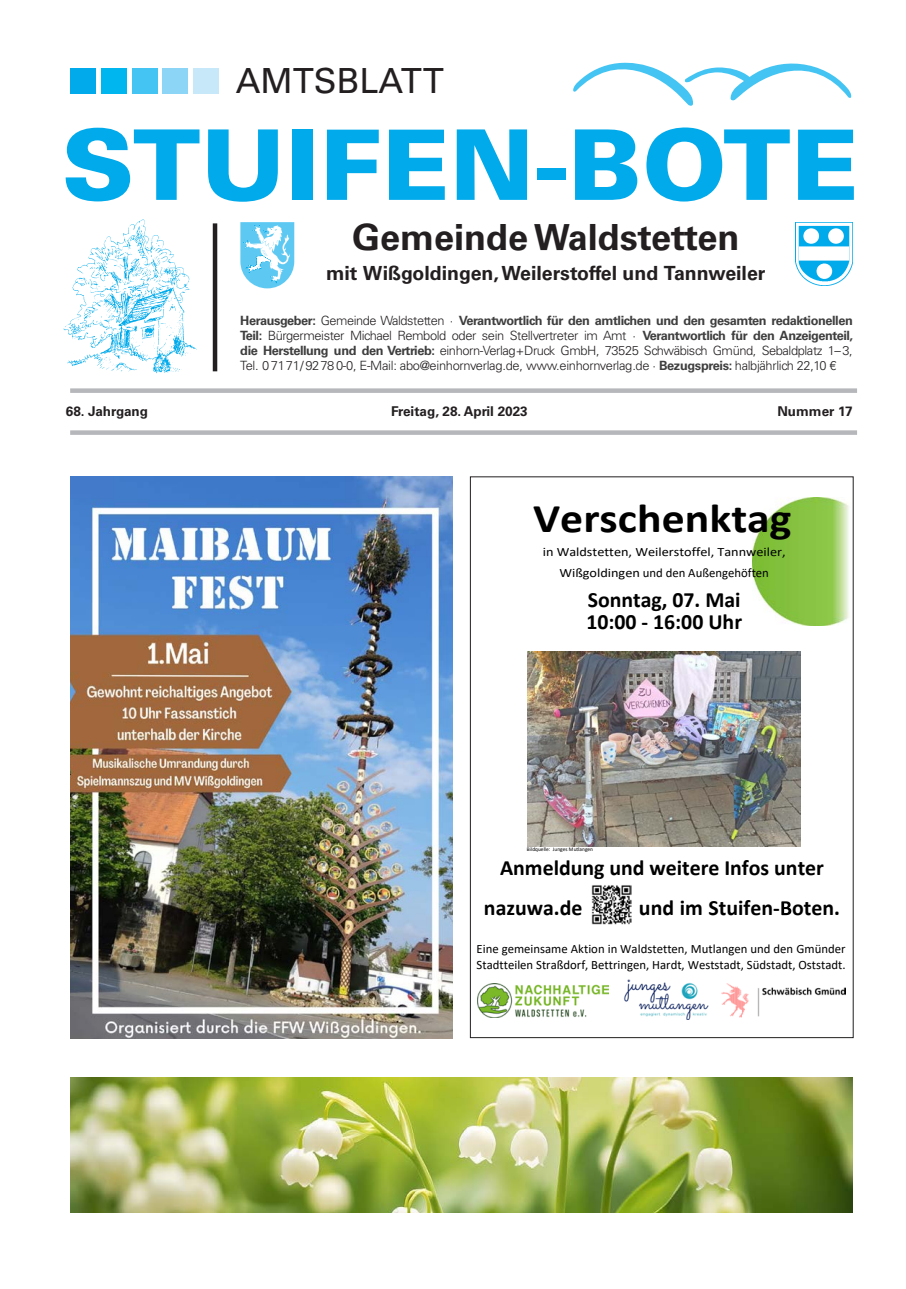
<style>
.page{position:relative;width:906px;height:1289px;background:#fff}
.page>*{position:absolute;margin:0;border:0;box-sizing:border-box;transform-origin:0 0}
.t1{font:900 97.5px "Univers LT";letter-spacing:.005em;color:#00aaeb;scale:1.04 1}
.t2{font:700 40.95px "Calibri";color:#000;scale:1.12 1}
.t3{font:700 36px "Univers LT";color:#231f20}
.t4{font:34.65px "Univers LT";color:#231f20}
.t5{font:700 21.75px/22.5px "Calibri";color:#000}
.t6{font:700 19.5px "Univers LT";color:#231f20}
.Grundtext_heading{font:700 13.5px "Univers LT";color:#231f20}
.t7{font:300 12.75px/15px "Univers LT";letter-spacing:-.025em;color:#231f20;text-align:justify}
.t8{font:12.75px/15.5px "Calibri";color:#000}
.t9{font:12.75px/21px "Calibri";color:#000;text-align:center;scale:1.12 1}
.t10{font:5.4px "Calibri";color:#000}
.s1{font-weight:700;color:#3e3e3f}
</style>
<div class="page">
<div style="left:70px;top:430px;width:787px;height:5px;background:#b6b7bb"></div>
<div style="left:70px;top:388px;width:787px;height:5px;background:#b6b7bb"></div>
<img style="left:63px;top:219px;width:134px;height:155px">
<hr style="left:213px;top:223px;width:4px;height:148px;background:#231f20">
<svg style="left:573px;top:62px;width:278px;height:44px"></svg>
<svg style="left:240px;top:222px;width:54px;height:66px"></svg>
<img style="left:796px;top:222px;width:57px;height:64px">
<div style="left:70px;top:68px;width:26px;height:26px;background:#00aaeb"></div>
<div style="left:101px;top:68px;width:26px;height:26px;background:#00b6ee"></div>
<div style="left:132px;top:68px;width:25px;height:26px;background:#44c4f2"></div>
<div style="left:163px;top:68px;width:25px;height:26px;background:#8dd5f6"></div>
<div style="left:193px;top:68px;width:26px;height:26px;background:#c6e8f9"></div>
<img style="left:752px;top:497px;width:97px;height:128px">
<img style="left:477px;top:983px;width:131px;height:34px">
<svg style="left:781px;top:901px;width:10px;height:14px"></svg>
<img style="left:591px;top:885px;width:41px;height:39px">
<img style="left:624px;top:979px;width:85px;height:40px">
<img style="left:721px;top:983px;width:124px;height:34px">
<img style="left:527px;top:651px;width:274px;height:195px">
<img style="left:70px;top:476px;width:383px;height:562px">
<img style="left:70px;top:1077px;width:783px;height:135px">
<p class="t4" style="left:236px;top:60px;width:210px">AMTSBLATT</p>
<p class="t1" style="left:61px;top:104px;width:768px">STUIFEN-BOTE</p>
<p class="t3" style="left:352px;top:217px;width:389px">Gemeinde Waldstetten</p>
<p class="t6" style="left:326px;top:262px;width:441px">mit Wißgoldingen, Weilerstoffel und Tannweiler</p>
<p class="t7" style="left:240px;top:313px;width:614px"><span class="s1">Herausgeber:</span> Gemeinde Waldstetten · <span class="s1">Verantwortlich für den amtlichen und den gesamten redaktionellen Teil:</span> Bürgermeister Michael Rembold oder sein Stellvertreter im Amt · <span class="s1">Verantwortlich für den Anzeigenteil, die Herstellung und den Vertrieb:</span> einhorn-Verlag+Druck GmbH, 73525 Schwäbisch Gmünd, Sebaldplatz 1–3, Tel. 07171/92780-0, E-Mail: abo@einhornverlag.de, www.einhornverlag.de · <span class="s1">Bezugspreis:</span> halbjährlich 22,10 €</p>
<p class="Grundtext_heading" style="left:66px;top:403px;width:84px">68. Jahrgang</p>
<p class="Grundtext_heading" style="left:391px;top:403px;width:138px">Freitag, 28. April 2023</p>
<p class="Grundtext_heading" style="left:777px;top:403px;width:77px">Nummer 17</p>
<p class="t2" style="left:533px;top:489px;width:232px">Verschenktag</p>
<p class="t9" style="left:543px;top:540px;width:218px">in Waldstetten, Weilerstoffel, Tannweiler,<br>Wißgoldingen und den Außengehöften</p>
<p class="t5" style="left:586px;top:588px;width:157px">Sonntag, 07. Mai<br>10:00 - 16:00 Uhr</p>
<p class="t10" style="left:527px;top:845px;width:68px">Bildquelle: Junges Mutlangen</p>
<p class="t5" style="left:484px;top:848px;width:341px;line-height:39.8px;text-indent:16px">Anmeldung und weitere Infos unter nazuwa.de</p>
<p class="t5" style="left:639px;top:896px;width:202px">und im Stuifen- oten.</p>
<p class="t8" style="left:476px;top:940px;width:370px">Eine gemeinsame Aktion in Waldstetten, Mutlangen und den Gmünder<br>Stadtteilen Straßdorf, Bettringen, Hardt, Weststadt, Südstadt, Oststadt.</p>
</div>
